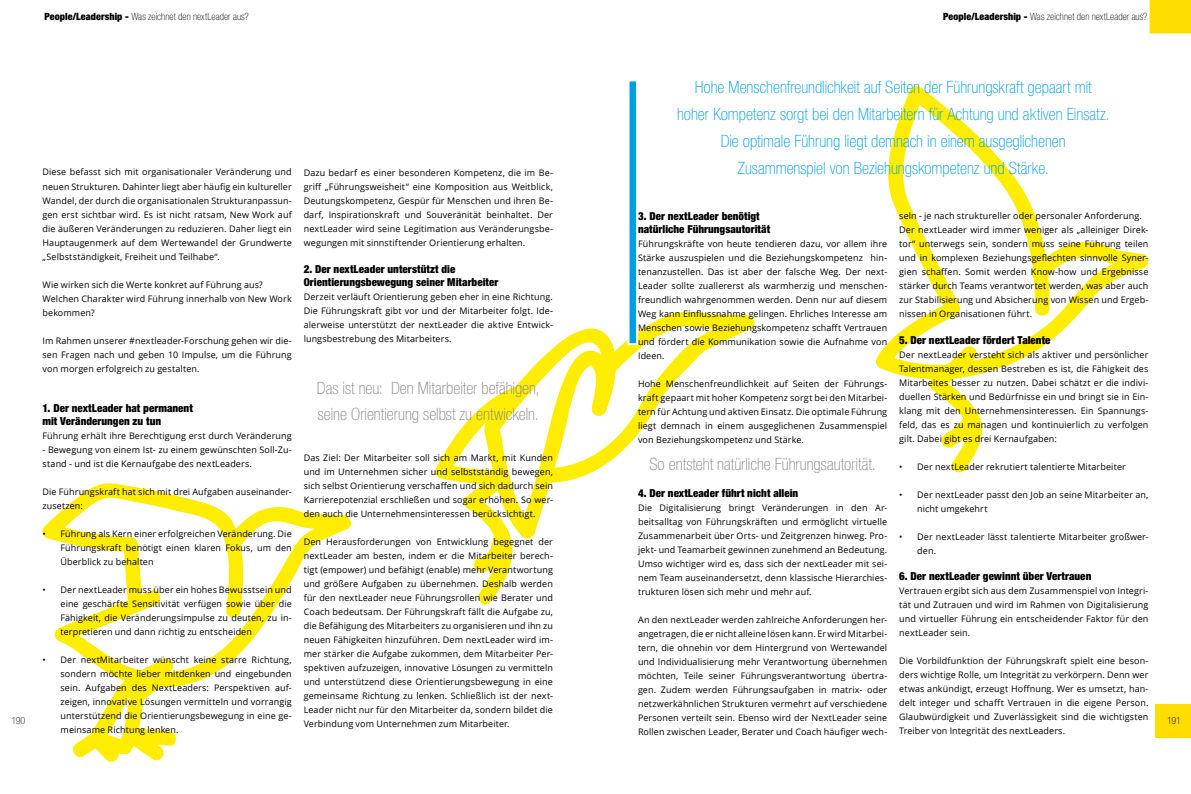
<style>
.page{position:relative;width:1191px;height:794px;background:#fff}
.page>*{position:absolute;margin:0;border:0;box-sizing:border-box;transform-origin:0 0}
.t1{font:100 condensed 17px/27px "Helvetica Neue LT Std";color:#009fe3;text-align:center}
.t2{font:100 condensed 17px/26px "Helvetica Neue LT Std";color:#878787}
.t3{font:900 condensed 11px/13px "Helvetica Neue LT Std";letter-spacing:.005em;color:#000}
.t4{font:100 condensed 10px "Helvetica Neue LT Std";letter-spacing:.005em;color:#000}
.t5{font:9px/14px "Open Sans";letter-spacing:.01em;color:#000;text-align:justify}
.s1{font-weight:900}
</style>
<div class="page">
<div style="left:1155px;top:704px;width:36px;height:34px;background:#fd0"></div>
<svg style="left:1149px;top:0;width:42px;height:34px"></svg>
<svg style="left:42px;top:483px;width:155px;height:57px"></svg>
<svg style="left:53px;top:501px;width:298px;height:185px"></svg>
<svg style="left:69px;top:655px;width:109px;height:107px"></svg>
<svg style="left:621px;top:311px;width:134px;height:141px"></svg>
<svg style="left:435px;top:328px;width:186px;height:277px"></svg>
<svg style="left:875px;top:85px;width:274px;height:294px"></svg>
<svg style="left:928px;top:342px;width:60px;height:131px"></svg>
<div style="left:627px;top:79px;width:11px;height:266px;background:#009fe3;border:2px solid #fff"></div>
<p class="t4" style="left:45px;top:10px;width:206px"><span class="s1">People/Leadership -</span> Was zeichnet den nextLeader aus?</p>
<p class="t4" style="left:943px;top:10px;width:206px"><span class="s1">People/Leadership -</span> Was zeichnet den nextLeader aus?</p>
<p class="t1" style="left:677px;top:73px;width:434px">Hohe Menschenfreundlichkeit auf Seiten der Führungskraft gepaart mit hoher Kompetenz sorgt bei den Mitarbeitern für Achtung und aktiven Einsatz.<br>Die optimale Führung liegt demnach in einem ausgeglichenen Zusammenspiel von Beziehungskompetenz und Stärke.</p>
<p class="t5" style="left:304px;top:165px;width:251px">Dazu bedarf es einer besonderen Kompetenz, die im Be&shy;griff „Führungsweisheit“ eine Komposition aus Weitblick, Deutungskompetenz, Gespür für Menschen und ihren Be&shy;darf, Inspirationskraft und Souveränität beinhaltet. Der nextLeader wird seine Legitimation aus Veränderungsbe&shy;wegungen mit sinnstiftender Orientierung erhalten.</p>
<p class="t3" style="left:304px;top:262px;width:196px">2. Der nextLeader unterstützt die<br>Orientierungsbewegung seiner Mitarbeiter</p>
<p class="t5" style="left:304px;top:289px;width:251px">Derzeit verläuft Orientierung geben eher in eine Richtung.<br>Die Führungskraft gibt vor und der Mitarbeiter folgt. Ide&shy;alerweise unterstützt der nextLeader die aktive Entwick&shy;lungsbestrebung des Mitarbeiters.</p>
<h1 class="t2" style="left:317px;top:374px;width:224px">Das ist neu: Den Mitarbeiter befähigen, seine Orientierung selbst zu entwickeln.</h1>
<p class="t5" style="left:304px;top:450px;width:251px">Das Ziel: Der Mitarbeiter soll sich am Markt, mit Kunden und im Unternehmen sicher und selbstständig bewegen, sich selbst Orientierung verschaffen und sich dadurch sein Karrierepotenzial erschließen und sogar erhöhen. So wer&shy;den auch die Unternehmensinteressen berücksichtigt.</p>
<p class="t5" style="left:304px;top:534px;width:251px">Den Herausforderungen von Entwicklung begegnet der nextLeader am besten, indem er die Mitarbeiter berech&shy;tigt (empower) und befähigt (enable) mehr Verantwortung und größere Aufgaben zu übernehmen. Deshalb werden für den nextLeader neue Führungsrollen wie Berater und Coach bedeutsam. Der Führungskraft fällt die Aufgabe zu, die Befähigung des Mitarbeiters zu organisieren und ihn zu neuen Fähigkeiten hinzuführen. Dem nextLeader wird im&shy;mer stärker die Aufgabe zukommen, dem Mitarbeiter Per&shy;spektiven aufzuzeigen, innovative Lösungen zu vermitteln und unterstützend diese Orientierungsbewegung in eine gemeinsame Richtung zu lenken. Schließlich ist der next-Leader nicht nur für den Mitarbeiter da, sondern bildet die Verbindung vom Unternehmen zum Mitarbeiter.</p>
<p class="t5" style="left:43px;top:165px;width:251px">Diese befasst sich mit organisationaler Veränderung und neuen Strukturen. Dahinter liegt aber häufig ein kultureller Wandel, der durch die organisationalen Strukturanpassun&shy;gen erst sichtbar wird. Es ist nicht ratsam, New Work auf die äußeren Veränderungen zu reduzieren. Daher liegt ein Hauptaugenmerk auf dem Wertewandel der Grundwerte „Selbstständigkeit, Freiheit und Teilhabe“.</p>
<p class="t5" style="left:43px;top:277px;width:251px;text-align:left">Wie wirken sich die Werte konkret auf Führung aus?<br>Welchen Charakter wird Führung innerhalb von New Work bekommen?</p>
<p class="t5" style="left:43px;top:333px;width:251px">Im Rahmen unserer #nextleader-Forschung gehen wir die&shy;sen Fragen nach und geben 10 Impulse, um die Führung von morgen erfolgreich zu gestalten.</p>
<p class="t3" style="left:43px;top:401px;width:152px">1. Der nextLeader hat permanent mit Veränderungen zu tun</p>
<p class="t5" style="left:43px;top:428px;width:251px">Führung erhält ihre Berechtigung erst durch Veränderung</p>
<p class="t5" style="left:43px;top:442px;width:251px">- Bewegung von einem Ist- zu einem gewünschten Soll-Zu&shy;stand - und ist die Kernaufgabe des nextLeaders.</p>
<p class="t5" style="left:43px;top:484px;width:251px">Die Führungskraft hat sich mit drei Aufgaben auseinander&shy;zusetzen:</p>
<p class="t5" style="left:61px;top:526px;width:233px;text-indent:-18px">• Führung als Kern einer erfolgreichen Veränderung. Die Führungskraft benötigt einen klaren Fokus, um den Überblick zu behalten</p>
<p class="t5" style="left:61px;top:582px;width:233px;text-indent:-18px">• Der nextLeader muss über ein hohes Bewusstsein und eine geschärfte Sensitivität verfügen sowie über die Fähigkeit, die Veränderungsimpulse zu deuten, zu in&shy;terpretieren und dann richtig zu entscheiden</p>
<p class="t5" style="left:61px;top:652px;width:233px;text-indent:-18px">• Der nextMitarbeiter wünscht keine starre Richtung, sondern möchte lieber mitdenken und eingebunden sein. Aufgaben des NextLeaders: Perspektiven auf&shy;zeigen, innovative Lösungen vermitteln und vorrangig unterstützend die Orientierungsbewegung in eine ge&shy;meinsame Richtung lenken.</p>
<p class="t3" style="left:638px;top:210px;width:134px">3. Der nextLeader benötigt natürliche Führungsautorität</p>
<p class="t5" style="left:638px;top:237px;width:251px">Führungskräfte von heute tendieren dazu, vor allem ihre Stärke auszuspielen und die Beziehungskompetenz hin&shy;tenanzustellen. Das ist aber der falsche Weg. Der next-Leader sollte zuallererst als warmherzig und menschen&shy;freundlich wahrgenommen werden. Denn nur auf diesem Weg kann Einflussnahme gelingen. Ehrliches Interesse am Menschen sowie Beziehungskompetenz schafft Vertrauen und fördert die Kommunikation sowie die Aufnahme von Ideen.</p>
<p class="t5" style="left:638px;top:377px;width:251px">Hohe Menschenfreundlichkeit auf Seiten der Führungs&shy;kraft gepaart mit hoher Kompetenz sorgt bei den Mitarbei&shy;tern für Achtung und aktiven Einsatz. Die optimale Führung liegt demnach in einem ausgeglichenen Zusammenspiel von Beziehungskompetenz und Stärke.</p>
<h1 class="t2" style="left:649px;top:451px;width:228px">So entsteht natürliche Führungsautorität.</h1>
<p class="t3" style="left:638px;top:487px;width:162px">4. Der nextLeader führt nicht allein</p>
<p class="t5" style="left:638px;top:501px;width:251px">Die Digitalisierung bringt Veränderungen in den Ar&shy;beitsalltag von Führungskräften und ermöglicht virtuelle Zusammenarbeit über Orts- und Zeitgrenzen hinweg. Pro&shy;jekt- und Teamarbeit gewinnen zunehmend an Bedeutung.<br>Umso wichtiger wird es, dass sich der nextLeader mit sei&shy;nem Team auseinandersetzt, denn klassische Hierarchies&shy;trukturen lösen sich mehr und mehr auf.</p>
<p class="t5" style="left:638px;top:613px;width:251px">An den nextLeader werden zahlreiche Anforderungen her&shy;angetragen, die er nicht alleine lösen kann. Er wird Mitarbei&shy;tern, die ohnehin vor dem Hintergrund von Wertewandel und Individualisierung mehr Verantwortung übernehmen möchten, Teile seiner Führungsverantwortung übertra&shy;gen. Zudem werden Führungsaufgaben in matrix- oder netzwerkähnlichen Strukturen vermehrt auf verschiedene Personen verteilt sein. Ebenso wird der NextLeader seine Rollen zwischen Leader, Berater und Coach häufiger wech-</p>
<p class="t5" style="left:899px;top:209px;width:251px;text-align:left">seln - je nach struktureller oder personaler Anforderung.<br>Der nextLeader wird immer weniger als „alleiniger Direk&shy;tor“ unterwegs sein, sondern muss seine Führung teilen und in komplexen Beziehungsgeflechten sinnvolle Syner&shy;gien schaffen. Somit werden Know-how und Ergebnisse stärker durch Teams verantwortet werden, was aber auch zur Stabilisierung und Absicherung von Wissen und Ergeb&shy;nissen in Organisationen führt.</p>
<p class="t3" style="left:899px;top:334px;width:153px">5. Der nextLeader fördert Talente</p>
<p class="t5" style="left:899px;top:348px;width:251px">Der nextLeader versteht sich als aktiver und persönlicher Talentmanager, dessen Bestreben es ist, die Fähigkeit des Mitarbeites besser zu nutzen. Dabei schätzt er die indivi&shy;duellen Stärken und Bedürfnisse ein und bringt sie in Ein&shy;klang mit den Unternehmensinteressen. Ein Spannungs&shy;feld, das es zu managen und kontinuierlich zu verfolgen gilt. Dabei gibt es drei Kernaufgaben:</p>
<p class="t5" style="left:899px;top:460px;width:228px">• Der nextLeader rekrutiert talentierte Mitarbeiter</p>
<p class="t5" style="left:917px;top:488px;width:233px;text-indent:-18px">• Der nextLeader passt den Job an seine Mitarbeiter an, nicht umgekehrt</p>
<p class="t5" style="left:917px;top:530px;width:233px;text-indent:-18px">• Der nextLeader lässt talentierte Mitarbeiter großwer&shy;den.</p>
<p class="t3" style="left:899px;top:570px;width:194px">6. Der nextLeader gewinnt über Vertrauen</p>
<p class="t5" style="left:899px;top:584px;width:251px">Vertrauen ergibt sich aus dem Zusammenspiel von Integri&shy;tät und Zutrauen und wird im Rahmen von Digitalisierung und virtueller Führung ein entscheidender Faktor für den nextLeader sein.</p>
<p class="t5" style="left:899px;top:654px;width:251px">Die Vorbildfunktion der Führungskraft spielt eine beson&shy;ders wichtige Rolle, um Integrität zu verkörpern. Denn wer etwas ankündigt, erzeugt Hoffnung. Wer es umsetzt, han&shy;delt integer und schafft Vertrauen in die eigene Person.<br>Glaubwürdigkeit und Zuverlässigkeit sind die wichtigsten Treiber von Integrität des nextLeaders.</p>
<p class="t4" style="left:12px;top:715px;width:15px">190</p>
<p class="t4" style="left:1167px;top:715px;width:15px">191</p>
</div>
